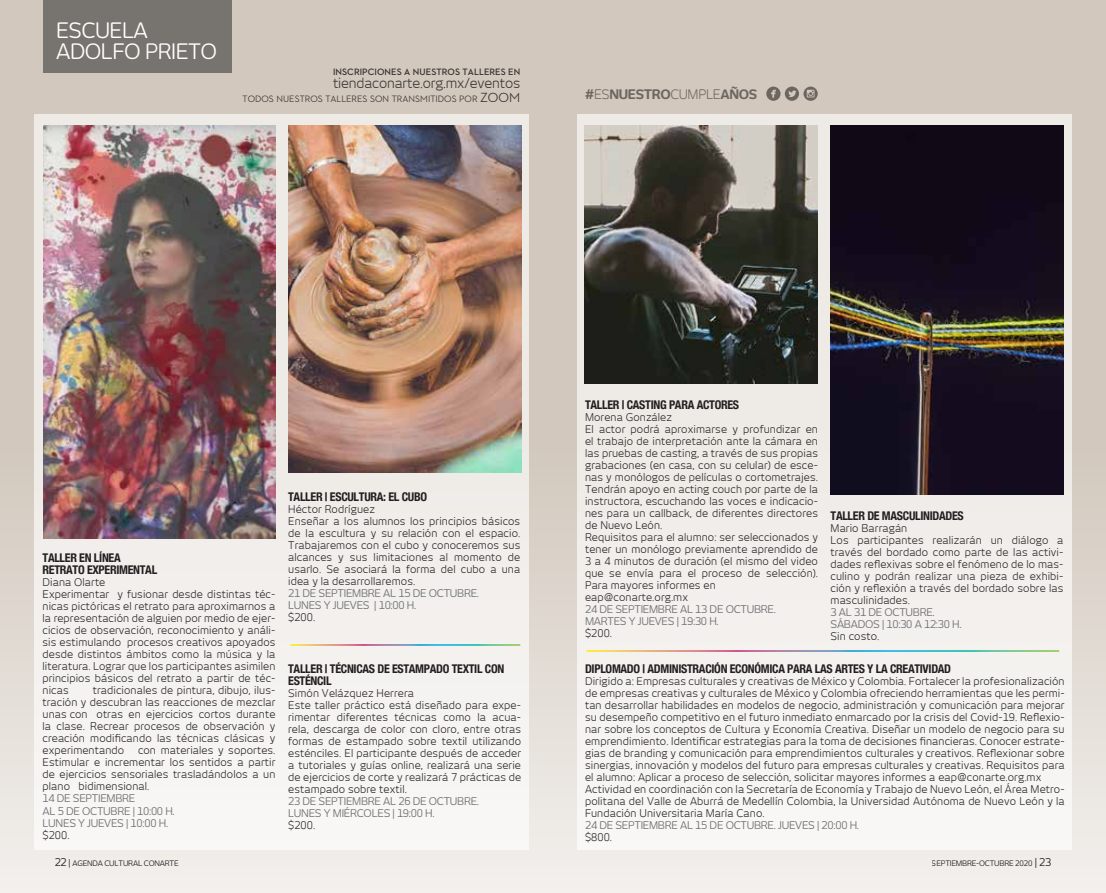
<style>
.page{position:relative;width:1106px;height:893px;background:#fff}
.page>*{position:absolute;margin:0;border:0;box-sizing:border-box;transform-origin:0 0}
.t1{font:21px/21px "New June";letter-spacing:-.025em;color:#fff}
.t2{font:13.5px "New June";letter-spacing:-.01em;color:#231f20}
.t3{font:700 12.9px "New June";letter-spacing:-.025em;color:#231f20}
.t4{font:700 condensed 12px/12px "Helvetica Neue";letter-spacing:-.025em;color:#231f20}
.t5{font:10.5px/12px "New June";letter-spacing:.01em;color:#231f20}
.t6{font:10.5px/12px "New June";letter-spacing:-.025em;color:#6d6e71}
.t7{font:500 9.45px "Neutraface 2 Display";letter-spacing:.005em;color:#231f20}
.t8{font:700 9.45px "Neutraface 2 Display";letter-spacing:.005em;color:#231f20}
.t9{font:7.5px "New June";letter-spacing:-.025em;color:#231f20}
.s1{font-size:13.5px}
.s2{font-weight:400}
.s3{font-size:10.5px}
.s4{font-size:9px}
</style>
<div class="page">
<div style="left:0;top:0;width:1106px;height:893px;background:linear-gradient(to bottom,#cabeb1,#ebe6e1)"></div>
<div style="left:34px;top:115px;width:495px;height:735px;background:#f4f2ef"></div>
<div style="left:43px;top:0;width:189px;height:72px;background:#77736f"></div>
<img style="left:43px;top:125px;width:232px;height:414px">
<div style="left:577px;top:115px;width:495px;height:735px;background:#f3f1ee"></div>
<img style="left:288px;top:125px;width:233px;height:347px">
<img style="left:585px;top:125px;width:232px;height:259px">
<hr style="left:290px;top:644px;width:230px;height:2px;background:#fff">
<hr style="left:586px;top:650px;width:473px;height:2px;background:#fff">
<svg style="left:766px;top:87px;width:51px;height:14px"></svg>
<img style="left:830px;top:125px;width:233px;height:369px">
<h1 class="t1" style="left:56px;top:19px;width:162px">ESCUELA<br>ADOLFO PRIETO</h1>
<p class="t8" style="left:333px;top:66px;width:189px">INSCRIPCIONES A NUESTROS TALLERES EN</p>
<p class="t2" style="left:333px;top:76px;width:189px">tiendaconarte.org.mx/eventos</p>
<p class="t7" style="left:242px;top:94px;width:257px">TODOS NUESTROS TALLERES SON TRANSMITIDOS POR <span class="s1">ZOOM</span></p>
<p class="t3" style="left:585px;top:87px;width:173px">#<span class="s2">ES</span>NUESTRO<span class="s2">CUMPLE</span>AÑOS</p>
<p class="t4" style="left:43px;top:551px;width:116px">TALLER EN LÍNEA<br>RETRATO EXPERIMENTAL</p>
<p class="t5" style="left:43px;top:576px;width:234px">Diana Olarte<br>Experimentar y fusionar desde distintas téc&shy;nicas pictóricas el retrato para aproximarnos a la representación de alguien por medio de ejer&shy;cicios de observación, reconocimiento y análi&shy;sis estimulando procesos creativos apoyados desde distintos ámbitos como la música y la literatura. Lograr que los participantes asimilen principios básicos del retrato a partir de téc&shy;nicas</p>
<p class="t5" style="left:43px;top:684px;width:234px;text-align:justify;text-indent:50px">tradicionales de pintura, dibujo, ilus&shy;tración y descubran las reacciones de mezclar unas con otras en ejercicios cortos durante la clase. Recrear procesos de observación y creación modificando las técnicas clásicas y experimentando</p>
<p class="t5" style="left:43px;top:744px;width:234px;text-align:justify;text-indent:95px">con materiales y soportes.<br>Estimular e incrementar los sentidos a partir de ejercicios sensoriales trasladándolos a un plano bidimensional.</p>
<p class="t6" style="left:43px;top:792px;width:134px">14 DE SEPTIEMBRE<br>AL 5 DE OCTUBRE | 10:00 H.<br>LUNES Y JUEVES | 10:00 H.</p>
<p class="t5" style="left:43px;top:828px;width:28px">$200.</p>
<p class="t4" style="left:288px;top:490px;width:140px">TALLER | ESCULTURA: EL CUBO</p>
<p class="t5" style="left:288px;top:503px;width:234px">Héctor Rodríguez<br>Enseñar a los alumnos los principios básicos de la escultura y su relación con el espacio.<br>Trabajaremos con el cubo y conoceremos sus alcances y sus limitaciones al momento de usarlo. Se asociará la forma del cubo a una idea y la desarrollaremos.</p>
<p class="t6" style="left:288px;top:587px;width:192px">21 DE SEPTIEMBRE AL 15 DE OCTUBRE.<br>LUNES Y JUEVES | 10:00 H.</p>
<p class="t5" style="left:288px;top:611px;width:28px">$200.</p>
<p class="t4" style="left:288px;top:662px;width:218px">TALLER | TÉCNICAS DE ESTAMPADO TEXTIL CON<br>ESTÉNCIL</p>
<p class="t5" style="left:288px;top:687px;width:234px">Simón Velázquez Herrera<br>Este taller práctico está diseñado para expe&shy;rimentar diferentes técnicas como la acua&shy;rela, descarga de color con cloro, entre otras formas de estampado sobre textil utilizando esténciles. El participante después de acceder a tutoriales y guías online, realizará una serie de ejercicios de corte y realizará 7 prácticas de estampado sobre textil.</p>
<p class="t6" style="left:288px;top:795px;width:192px">23 DE SEPTIEMBRE AL 26 DE OCTUBRE.<br>LUNES Y MIÉRCOLES | 19:00 H.</p>
<p class="t5" style="left:288px;top:819px;width:28px">$200.</p>
<p class="t4" style="left:585px;top:398px;width:155px">TALLER | CASTING PARA ACTORES</p>
<p class="t5" style="left:585px;top:411px;width:234px">Morena González<br>El actor podrá aproximarse y profundizar en el trabajo de interpretación ante la cámara en las pruebas de casting, a través de sus propias grabaciones (en casa, con su celular) de esce&shy;nas y monólogos de películas o cortometrajes.<br>Tendrán apoyo en acting couch por parte de la instructora, escuchando las voces e indicacio&shy;nes para un callback, de diferentes directores de Nuevo León.<br>Requisitos para el alumno: ser seleccionados y tener un monólogo previamente aprendido de 3 a 4 minutos de duración (el mismo del video que se envía para el proceso de selección).<br>Para mayores informes en eap@conarte.org.mx</p>
<p class="t6" style="left:585px;top:603px;width:192px">24 DE SEPTIEMBRE AL 13 DE OCTUBRE.<br>MARTES Y JUEVES | 19:30 H.</p>
<p class="t5" style="left:585px;top:627px;width:28px">$200.</p>
<p class="t4" style="left:830px;top:509px;width:135px">TALLER DE MASCULINIDADES</p>
<p class="t5" style="left:830px;top:522px;width:234px">Mario Barragán<br>Los participantes realizarán un diálogo a través del bordado como parte de las activi&shy;dades reflexivas sobre el fenómeno de lo mas&shy;culino y podrán realizar una pieza de exhibi&shy;ción y reflexión a través del bordado sobre las masculinidades.</p>
<p class="t6" style="left:830px;top:606px;width:133px">3 AL 31 DE OCTUBRE.<br>SÁBADOS | 10:30 A 12:30 H.</p>
<p class="t5" style="left:830px;top:630px;width:50px">Sin costo.</p>
<p class="t4" style="left:585px;top:662px;width:367px">DIPLOMADO | ADMINISTRACIÓN ECONÓMICA PARA LAS ARTES Y LA CREATIVIDAD</p>
<p class="t5" style="left:585px;top:675px;width:481px">Dirigido a: Empresas culturales y creativas de México y Colombia. Fortalecer la profesionalización de empresas creativas y culturales de México y Colombia ofreciendo herramientas que les permi&shy;tan desarrollar habilidades en modelos de negocio, administración y comunicación para mejorar su desempeño competitivo en el futuro inmediato enmarcado por la crisis del Covid-19. Reflexio&shy;nar sobre los conceptos de Cultura y Economía Creativa. Diseñar un modelo de negocio para su emprendimiento. Identificar estrategias para la toma de decisiones financieras. Conocer estrate&shy;gias de branding y comunicación para emprendimientos culturales y creativos. Reflexionar sobre sinergias, innovación y modelos del futuro para empresas culturales y creativas. Requisitos para el alumno: Aplicar a proceso de selección, solicitar mayores informes a eap@conarte.org.mx Actividad en coordinación con la Secretaría de Economía y Trabajo de Nuevo León, el Área Metro&shy;politana del Valle de Aburrá de Medellín Colombia, la Universidad Autónoma de Nuevo León y la Fundación Universitaria María Cano.</p>
<p class="t6" style="left:585px;top:819px;width:275px">24 DE SEPTIEMBRE AL 15 DE OCTUBRE. JUEVES | 20:00 H.</p>
<p class="t5" style="left:585px;top:831px;width:28px">$800.</p>
<p class="t9" style="left:55px;top:858px;width:125px"><span class="s3">22</span> <span class="s4">|</span> AGENDA CULTURAL CONARTE</p>
<p class="t9" style="left:931px;top:858px;width:121px">SEPTIEMBRE-OCTUBRE 2020 <span class="s3">| 23</span></p>
</div>
